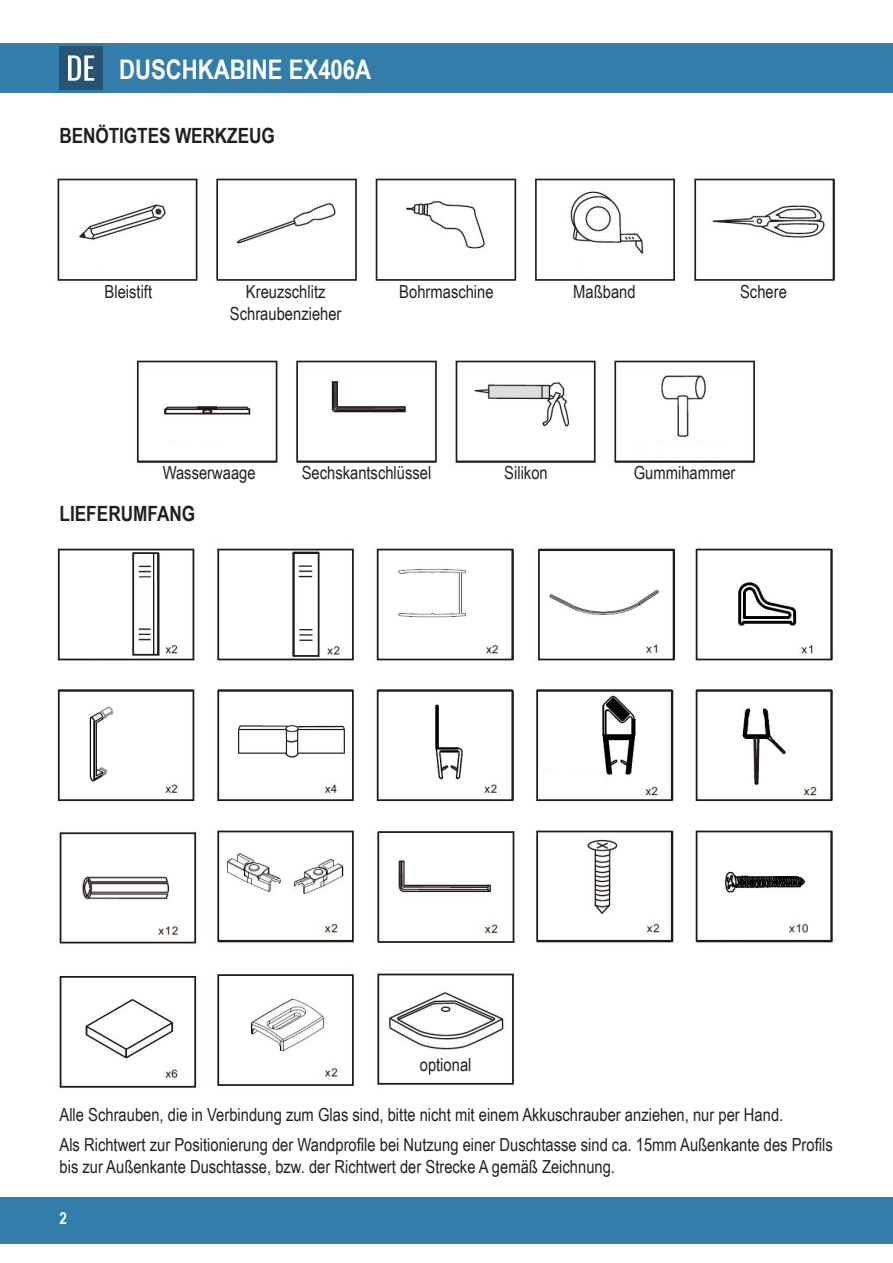
<style>
.page{position:relative;width:893px;height:1263px;background:#fff}
.page>*{position:absolute;margin:0;border:0;box-sizing:border-box;transform-origin:0 0}
.t1{font:700 27px "Arial Narrow";color:#fff}
.Überschrift{font:700 21px "Arial Narrow";letter-spacing:-.005em;color:#231f20}
.Überschrift-2{font:18px/21.6px "Arial Narrow";color:#231f20}
.Fließtext{font:18px "Arial Narrow";color:#231f20}
.t2{font:700 16.5px "Arial Narrow";color:#fff}
</style>
<div class="page">
<div style="left:0;top:43px;width:893px;height:50px;background:#337dab"></div>
<div style="left:0;top:1197px;width:893px;height:47px;background:#337dab"></div>
<img style="left:60px;top:47px;width:42px;height:42px">
<img style="left:57px;top:178px;width:778px;height:286px">
<img style="left:57px;top:547px;width:778px;height:541px">
<h1 class="t1" style="left:119px;top:49px;width:254px">DUSCHKABINE EX406A</h1>
<p class="Überschrift" style="left:60px;top:120px;width:217px">BENÖTIGTES WERKZEUG</p>
<p class="Fließtext" style="left:105px;top:278px;width:49px">Bleistift</p>
<p class="Fließtext" style="left:246px;top:278px;width:81px">Kreuzschlitz</p>
<p class="Fließtext" style="left:230px;top:300px;width:113px">Schraubenzieher</p>
<p class="Fließtext" style="left:399px;top:278px;width:96px">Bohrmaschine</p>
<p class="Fließtext" style="left:573px;top:278px;width:64px">Maßband</p>
<p class="Fließtext" style="left:740px;top:278px;width:48px">Schere</p>
<p class="Fließtext" style="left:163px;top:460px;width:94px">Wasserwaage</p>
<p class="Fließtext" style="left:302px;top:460px;width:131px">Sechskantschlüssel</p>
<p class="Fließtext" style="left:504px;top:460px;width:45px">Silikon</p>
<p class="Überschrift" style="left:60px;top:498px;width:137px">LIEFERUMFANG</p>
<p class="Fließtext" style="left:634px;top:460px;width:103px">Gummihammer</p>
<p class="Fließtext" style="left:420px;top:1051px;width:53px">optional</p>
<p class="Überschrift-2" style="left:60px;top:1103px;width:725px">Alle Schrauben, die in Verbindung zum Glas sind, bitte nicht mit einem Akkuschrauber anziehen, nur per Hand.</p>
<p class="Überschrift-2" style="left:60px;top:1133px;width:775px">Als Richtwert zur Positionierung der Wandprofile bei Nutzung einer Duschtasse sind ca. 15mm Außenkante des Profils bis zur Außenkante Duschtasse, bzw. der Richtwert der Strecke A gemäß Zeichnung.</p>
<p class="t2" style="left:60px;top:1206px;width:9px">2</p>
</div>
